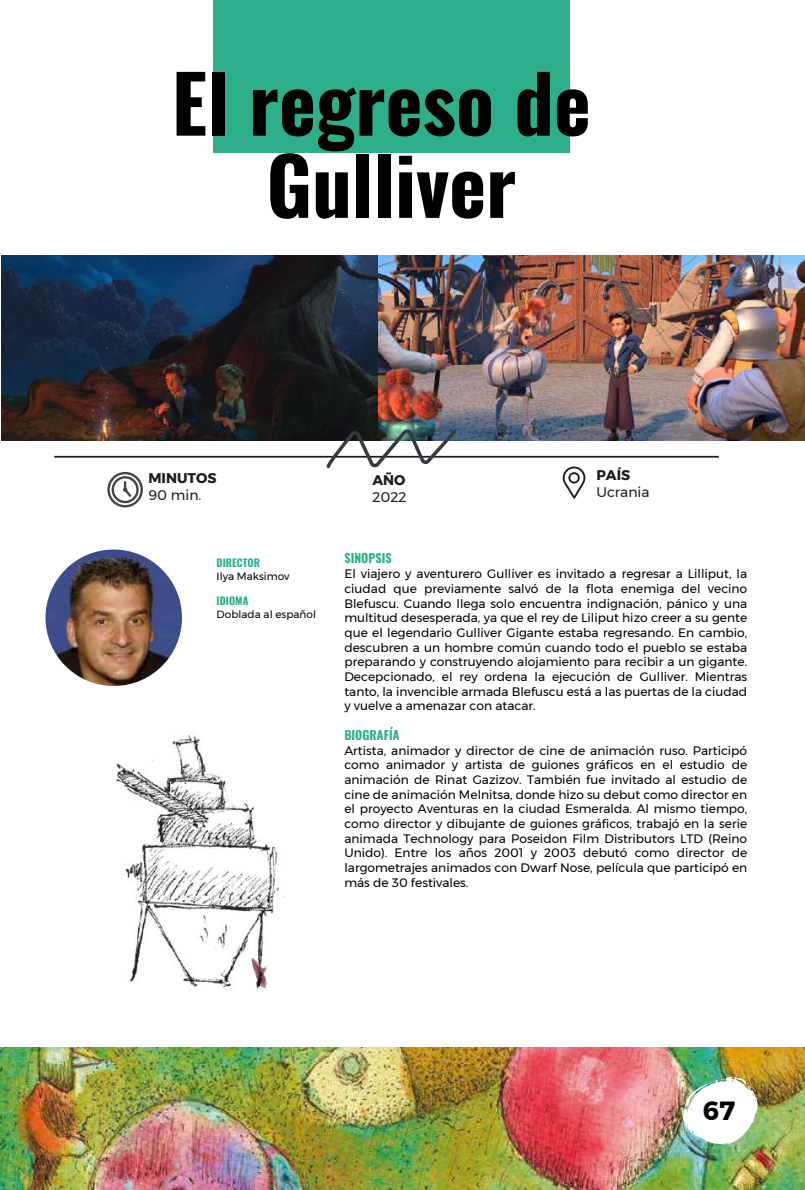
<style>
.page{position:relative;width:805px;height:1190px;background:#fff}
.page>*{position:absolute;margin:0;border:0;box-sizing:border-box;transform-origin:0 0}
.t1{font:78.75px/82.2px "Oswald";color:#000;text-align:center}
.t2{font:700 26.25px "Montserrat";color:#000}
.t3{font:14px "Montserrat";color:#1d1d1b}
.t4{font:700 14px "Montserrat";color:#1d1d1b}
.t5{font:12.25px/14.7px "Montserrat";color:#000;text-align:justify}
.t6{font:12.25px "Oswald";color:#2eaf8c}
.t7{font:10.5px "Montserrat";color:#000}
.t8{font:10.5px "Oswald";color:#2eaf8c}
</style>
<div class="page">
<div style="left:214px;top:0;width:356px;height:152px;background:#2eaf8c"></div>
<img style="left:0;top:1047px;width:805px;height:143px">
<svg style="left:563px;top:467px;width:22px;height:32px"></svg>
<img style="left:378px;top:256px;width:427px;height:185px">
<img style="left:2px;top:256px;width:376px;height:185px">
<hr style="left:54px;top:456px;width:665px;height:2px;background:#1d1d1b">
<div style="left:112px;top:476px;width:27px;height:27px;border:2px solid #42474a;border-radius:50%"></div>
<div style="left:107px;top:472px;width:36px;height:35px;border:2px solid #42474a;border-radius:50%"></div>
<svg style="left:123px;top:479px;width:11px;height:21px"></svg>
<img style="left:46px;top:550px;width:136px;height:136px;border-radius:68px">
<svg style="left:324px;top:426px;width:135px;height:43px"></svg>
<img style="left:682px;top:1076px;width:76px;height:69px">
<img style="left:114px;top:735px;width:171px;height:256px">
<h1 class="t1" style="left:172px;top:55px;width:420px">El regreso de<br>Gulliver</h1>
<p class="t4" style="left:148px;top:467px;width:69px">MINUTOS</p>
<p class="t3" style="left:148px;top:485px;width:55px">90 min.</p>
<p class="t4" style="left:372px;top:469px;width:35px">AÑO</p>
<p class="t3" style="left:372px;top:486px;width:36px">2022</p>
<p class="t4" style="left:596px;top:464px;width:35px">PAÍS</p>
<p class="t3" style="left:596px;top:481px;width:55px">Ucrania</p>
<p class="t8" style="left:217px;top:554px;width:45px">DIRECTOR</p>
<p class="t7" style="left:217px;top:568px;width:74px">Ilya Maksimov</p>
<p class="t8" style="left:217px;top:591px;width:33px">IDIOMA</p>
<p class="t7" style="left:217px;top:606px;width:101px">Doblada al español</p>
<p class="t6" style="left:344px;top:548px;width:49px">SINOPSIS</p>
<p class="t5" style="left:344px;top:566px;width:404px">El viajero y aventurero Gulliver es invitado a regresar a Lilliput, la ciudad que previamente salvó de la flota enemiga del vecino Blefuscu. Cuando llega solo encuentra indignación, pánico y una multitud desesperada, ya que el rey de Liliput hizo creer a su gente que el legendario Gulliver Gigante estaba regresando. En cambio, descubren a un hombre común cuando todo el pueblo se estaba preparando y construyendo alojamiento para recibir a un gigante.<br>Decepcionado, el rey ordena la ejecución de Gulliver. Mientras tanto, la invencible armada Blefuscu está a las puertas de la ciudad y vuelve a amenazar con atacar.</p>
<p class="t6" style="left:344px;top:724px;width:57px">BIOGRAFÍA</p>
<p class="t5" style="left:344px;top:743px;width:404px">Artista, animador y director de cine de animación ruso. Participó como animador y artista de guiones gráficos en el estudio de animación de Rinat Gazizov. También fue invitado al estudio de cine de animación Melnitsa, donde hizo su debut como director en el proyecto Aventuras en la ciudad Esmeralda. Al mismo tiempo, como director y dibujante de guiones gráficos, trabajó en la serie animada Technology para Poseidon Film Distributors LTD (Reino Unido). Entre los años 2001 y 2003 debutó como director de largometrajes animados con Dwarf Nose, película que participó en más de 30 festivales.</p>
<h2 class="t2" style="left:703px;top:1090px;width:33px">67</h2>
</div>
